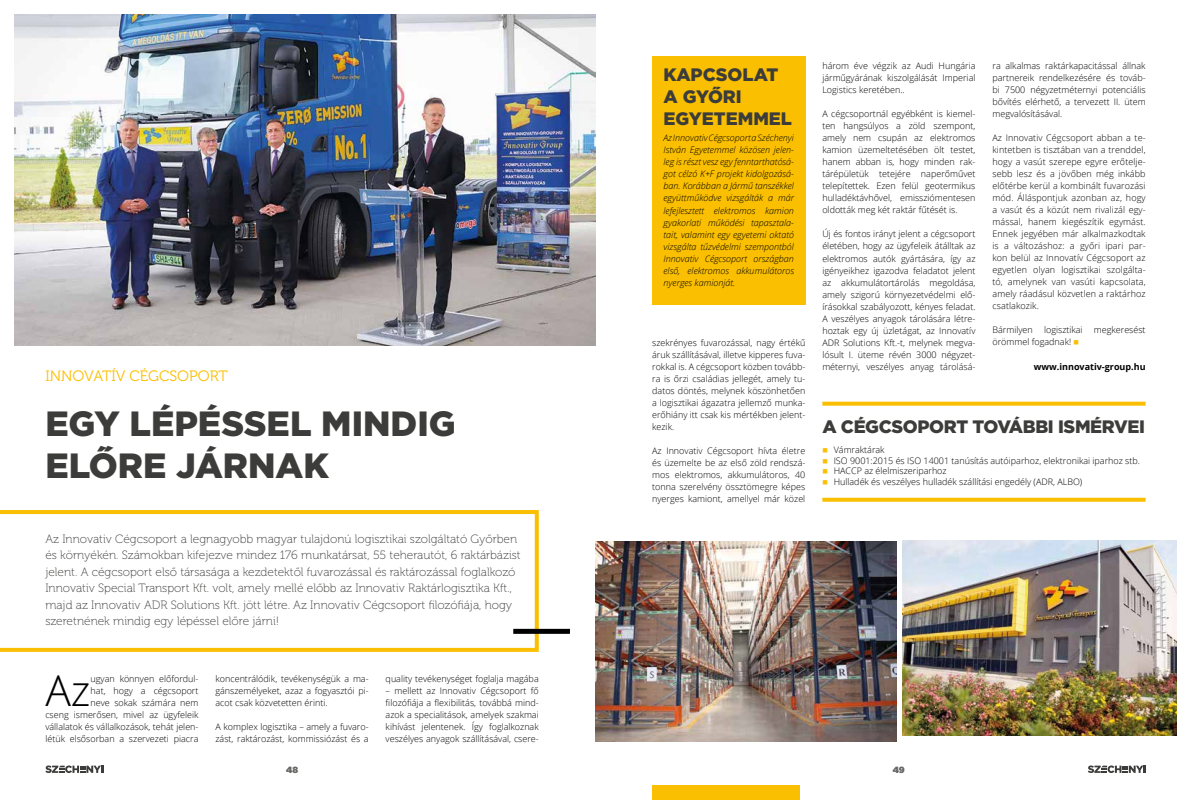
<style>
.page{position:relative;width:1191px;height:800px;background:#fff}
.page>*{position:absolute;margin:0;border:0;box-sizing:border-box;transform-origin:0 0}
.t1{font:300 42.6px "Open Sans";color:#000}
.t2{font:900 35px/42px "Gotham";color:#3c3c3b}
.t3{font:900 18px "Gotham";letter-spacing:-.02em;color:#3c3c3b}
.t4{font:900 18px/21.6px "Gotham";color:#3c3c3b}
.t5{font:15px "Museo 300";color:#fabf00}
.t6{font:12px/16.5px "Museo 100";color:#3c3c3b}
.t7{font:300 9px/12px "Open Sans";color:#000;text-align:justify}
.t8{font:italic 300 9px/12px "Open Sans";color:#000;text-align:justify}
.t9{font:700 9px "Open Sans";color:#000}
.t10{font:900 9px "Gotham";color:#666665}
.s1{font-family:"Liberation Sans";font-weight:400;color:#fabf00}
</style>
<div class="page">
<svg style="left:45px;top:765px;width:58px;height:7px"></svg>
<svg style="left:1088px;top:765px;width:57px;height:7px"></svg>
<img style="left:595px;top:541px;width:301px;height:200px">
<img style="left:902px;top:540px;width:274px;height:195px">
<img style="left:14px;top:14px;width:581px;height:331px">
<svg style="left:0;top:510px;width:539px;height:141px"></svg>
<svg style="left:822px;top:401px;width:323px;height:4px"></svg>
<svg style="left:822px;top:497px;width:323px;height:4px"></svg>
<div style="left:652px;top:56px;width:153px;height:249px;background:#fabf00"></div>
<div style="left:513px;top:628px;width:57px;height:5px;background:#000"></div>
<div style="left:652px;top:785px;width:147px;height:14px;background:#fabf00"></div>
<h3 class="t5" style="left:45px;top:367px;width:184px">INNOVATÍV CÉGCSOPORT</h3>
<h2 class="t2" style="left:45px;top:402px;width:412px">EGY LÉPÉSSEL MINDIG<br>ELŐRE JÁRNAK</h2>
<p class="t6" style="left:45px;top:530px;width:477px">Az Innovativ Cégcsoport a legnagyobb magyar tulajdonú logisztikai szolgáltató Győrben és környékén. Számokban kifejezve mindez 176 munkatársat, 55 teherautót, 6 raktárbázist jelent. A cégcsoport első társasága a kezdetektől fuvarozással és raktározással foglalkozó Innovativ Special Transport Kft. volt, amely mellé előbb az Innovativ Raktárlogisztika Kft., majd az Innovativ ADR Solutions Kft. jött létre. Az Innovativ Cégcsoport filozófiája, hogy szeretnének mindig egy lépéssel előre járni!</p>
<p class="t7" style="left:45px;top:672px;width:155px;text-align:right">ugyan könnyen előfordul-<br>hat, hogy a cégcsoport<br>neve sokak számára nem<br>cseng ismerősen, mivel az ügyfeleik vállalatok és vállalkozások, tehát jelen&shy;létük elsősorban a szervezeti piacra</p>
<p class="t7" style="left:215px;top:672px;width:155px">koncentrálódik, tevékenységük a ma&shy;gánszemélyeket, azaz a fogyasztói pi&shy;acot csak közvetetten érinti.</p>
<h1 class="t1" style="left:45px;top:661px;width:47px">Az</h1>
<p class="t7" style="left:215px;top:720px;width:155px">A komplex logisztika – amely a fuvaro&shy;zást, raktározást, kommissiózást és a</p>
<p class="t7" style="left:386px;top:672px;width:155px">quality tevékenységet foglalja magába</p>
<p class="t7" style="left:386px;top:684px;width:155px">– mellett az Innovativ Cégcsoport fő filozófiája a flexibilitás, továbbá mind&shy;azok a specialitások, amelyek szakmai kihívást jelentenek. Így foglalkoznak veszélyes anyagok szállításával, csere-</p>
<h3 class="t4" style="left:663px;top:64px;width:130px">KAPCSOLAT<br>A GYŐRI<br>EGYETEMMEL</h3>
<p class="t8" style="left:663px;top:132px;width:132px">Az Innovativ Cégcsoport a Széchenyi István Egyetemmel közösen jelen&shy;leg is részt vesz egy fenntarthatósá&shy;got célzó K+F projekt kidolgozásá&shy;ban. Korábban a Jármű tanszékkel együttműködve vizsgálták a már lefejlesztett elektromos kamion gyakorlati működési tapasztala&shy;tait, valamint egy egyetemi oktató vizsgálta tűzvédelmi szempontból Innovativ Cégcsoport országban első, elektromos akkumulátoros nyerges kamionját.</p>
<p class="t7" style="left:652px;top:336px;width:155px">szekrényes fuvarozással, nagy értékű áruk szállításával, illetve kipperes fuva&shy;rokkal is. A cégcsoport közben tovább&shy;ra is őrzi családias jellegét, amely tu&shy;datos döntés, melynek köszönhetően a logisztikai ágazatra jellemző munka&shy;erőhiány itt csak kis mértékben jelent&shy;kezik.</p>
<p class="t7" style="left:652px;top:444px;width:155px">Az Innovativ Cégcsoport hívta életre és üzemelte be az első zöld rendszá&shy;mos elektromos, akkumulátoros, 40 tonna szerelvény össztömegre képes nyerges kamiont, amellyel már közel</p>
<p class="t7" style="left:822px;top:60px;width:155px">három éve végzik az Audi Hungária járműgyárának kiszolgálását Imperial Logistics keretében..</p>
<p class="t7" style="left:822px;top:108px;width:155px">A cégcsoportnál egyébként is kiemel&shy;ten hangsúlyos a zöld szempont, amely nem csupán az elektromos kamion üzemeltetésében ölt testet, hanem abban is, hogy minden rak&shy;tárépületük tetejére naperőművet telepítettek. Ezen felül geotermikus hulladéktávhővel, emissziómentesen oldották meg két raktár fűtését is.</p>
<p class="t7" style="left:822px;top:228px;width:155px">Új és fontos irányt jelent a cégcsoport életében, hogy az ügyfeleik átálltak az elektromos autók gyártására, így az igényeikhez igazodva feladatot jelent az akkumulátortárolás megoldása, amely szigorú környezetvédelmi elő&shy;írásokkal szabályozott, kényes feladat.<br>A veszélyes anyagok tárolására létre&shy;hoztak egy új üzletágat, az Innovatív ADR Solutions Kft.-t, melynek megva&shy;lósult I. üteme révén 3000 négyzet&shy;méternyi, veszélyes anyag tárolásá-</p>
<p class="t7" style="left:992px;top:60px;width:155px">ra alkalmas raktárkapacitással állnak partnereik rendelkezésére és továb&shy;bi 7500 négyzetméternyi potenciális bővítés elérhető, a tervezett II. ütem megvalósításával.</p>
<p class="t7" style="left:992px;top:132px;width:155px">Az Innovativ Cégcsoport abban a te&shy;kintetben is tisztában van a trenddel, hogy a vasút szerepe egyre erőtelje&shy;sebb lesz és a jövőben még inkább előtérbe kerül a kombinált fuvarozási mód. Álláspontjuk azonban az, hogy a vasút és a közút nem rivalizál egy&shy;mással, hanem kiegészítik egymást.<br>Ennek jegyében már alkalmazkodtak is a változáshoz: a győri ipari par&shy;kon belül az Innovatív Cégcsoport az egyetlen olyan logisztikai szolgálta&shy;tó, amelynek van vasúti kapcsolata, amely ráadásul közvetlen a raktárhoz csatlakozik.</p>
<p class="t7" style="left:992px;top:324px;width:155px">Bármilyen logisztikai megkeresést örömmel fogadnak! <span class="s1">■</span></p>
<p class="t9" style="left:1033px;top:360px;width:113px">www.innovativ-group.hu</p>
<h3 class="t3" style="left:822px;top:414px;width:324px">A CÉGCSOPORT TOVÁBBI ISMÉRVEI</h3>
<p class="t7" style="left:822px;top:443px;width:64px"><span class="s1">■</span> Vámraktárak</p>
<p class="t7" style="left:822px;top:454px;width:319px"><span class="s1">■</span> ISO 9001:2015 és ISO 14001 tanúsítás autóiparhoz, elektronikai iparhoz stb.</p>
<p class="t7" style="left:822px;top:464px;width:126px"><span class="s1">■</span> HACCP az élelmiszeriparhoz</p>
<p class="t7" style="left:822px;top:475px;width:261px"><span class="s1">■</span> Hulladék és veszélyes hulladék szállítási engedély (ADR, ALBO)</p>
<p class="t10" style="left:286px;top:763px;width:13px">48</p>
<p class="t10" style="left:893px;top:763px;width:14px">49</p>
</div>
